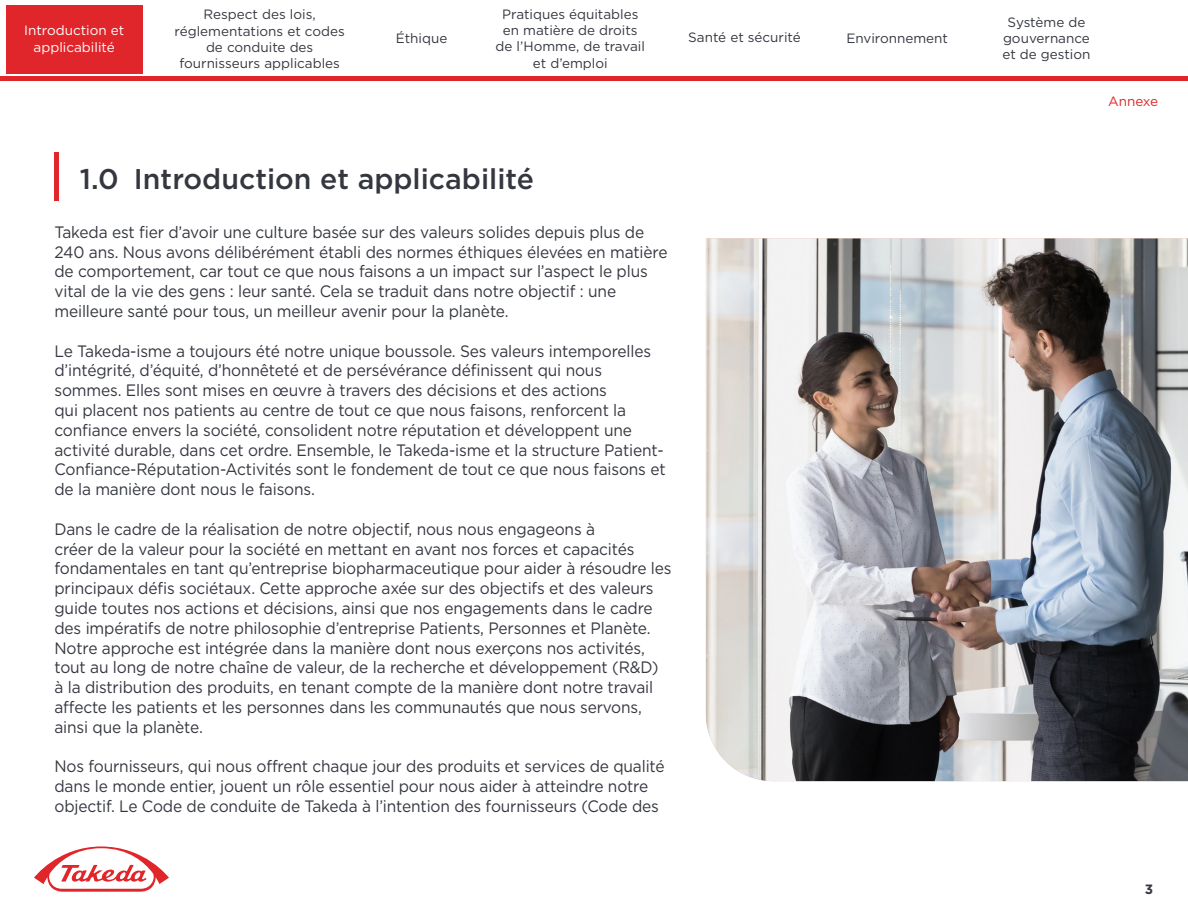
<style>
.page{position:relative;width:1188px;height:918px;background:#fff}
.page>*{position:absolute;margin:0;border:0;box-sizing:border-box;transform-origin:0 0}
.t1{font:500 28.5px "Gotham";color:#34373f}
.t2{font:16.5px/19.8px "Gotham";letter-spacing:-.01em;color:#34373f;scale:.94 1}
.t3{font:13.5px/16.2px "Gotham";color:#34373f;text-align:center}
.t4{font:13.5px/16.2px "Gotham";color:#fff;text-align:center}
.t5{font:13.5px "Gotham";color:#e02629}
.t6{font:700 13.5px "Gotham";color:#34373f}
</style>
<div class="page">
<svg style="left:34px;top:846px;width:135px;height:46px"></svg>
<hr style="left:0;top:77px;width:1188px;height:4px;background:#e0262a">
<div style="left:7px;top:5px;width:136px;height:68px;background:#e0262a"></div>
<div style="left:54px;top:152px;width:5px;height:49px;background:#e0262a"></div>
<img style="left:706px;top:238px;width:482px;height:543px">
<p class="t4" style="left:24px;top:22px;width:102px">Introduction et applicabilité</p>
<p class="t3" style="left:175px;top:6px;width:172px">Respect des lois, réglementations et codes de conduite des fournisseurs applicables</p>
<p class="t3" style="left:496px;top:6px;width:151px">Pratiques équitables en matière de droits de l’Homme, de travail et d’emploi</p>
<p class="t3" style="left:396px;top:30px;width:53px">Éthique</p>
<p class="t3" style="left:688px;top:29px;width:114px">Santé et sécurité</p>
<p class="t3" style="left:846px;top:30px;width:103px">Environnement</p>
<h1 class="t1" style="left:80px;top:160px;width:456px">1.0 Introduction et applicabilité</h1>
<p class="t2" style="left:54px;top:222px;width:654px">Takeda est fier d’avoir une culture basée sur des valeurs solides depuis plus de 240 ans. Nous avons délibérément établi des normes éthiques élevées en matière de comportement, car tout ce que nous faisons a un impact sur l’aspect le plus vital de la vie des gens : leur santé. Cela se traduit dans notre objectif : une meilleure santé pour tous, un meilleur avenir pour la planète.</p>
<p class="t2" style="left:54px;top:341px;width:652px">Le Takeda-isme a toujours été notre unique boussole. Ses valeurs intemporelles d’intégrité, d’équité, d’honnêteté et de persévérance définissent qui nous sommes. Elles sont mises en œuvre à travers des décisions et des actions<br>qui placent nos patients au centre de tout ce que nous faisons, renforcent la confiance envers la société, consolident notre réputation et développent une activité durable, dans cet ordre. Ensemble, le Takeda-isme et la structure Patient-Confiance-Réputation-Activités sont le fondement de tout ce que nous faisons et de la manière dont nous le faisons.</p>
<p class="t2" style="left:54px;top:519px;width:658px">Dans le cadre de la réalisation de notre objectif, nous nous engageons à<br>créer de la valeur pour la société en mettant en avant nos forces et capacités fondamentales en tant qu’entreprise biopharmaceutique pour aider à résoudre les principaux défis sociétaux. Cette approche axée sur des objectifs et des valeurs guide toutes nos actions et décisions, ainsi que nos engagements dans le cadre des impératifs de notre philosophie d’entreprise Patients, Personnes et Planète.<br>Notre approche est intégrée dans la manière dont nous exerçons nos activités, tout au long de notre chaîne de valeur, de la recherche et développement (R&amp;D) à la distribution des produits, en tenant compte de la manière dont notre travail affecte les patients et les personnes dans les communautés que nous servons, ainsi que la planète.</p>
<p class="t2" style="left:54px;top:756px;width:651px">Nos fournisseurs, qui nous offrent chaque jour des produits et services de qualité dans le monde entier, jouent un rôle essentiel pour nous aider à atteindre notre objectif. Le Code de conduite de Takeda à l’intention des fournisseurs (Code des</p>
<p class="t3" style="left:1002px;top:13px;width:90px">Système de gouvernance et de gestion</p>
<p class="t5" style="left:1108px;top:92px;width:52px">Annexe</p>
<p class="t6" style="left:1145px;top:880px;width:10px">3</p>
</div>
